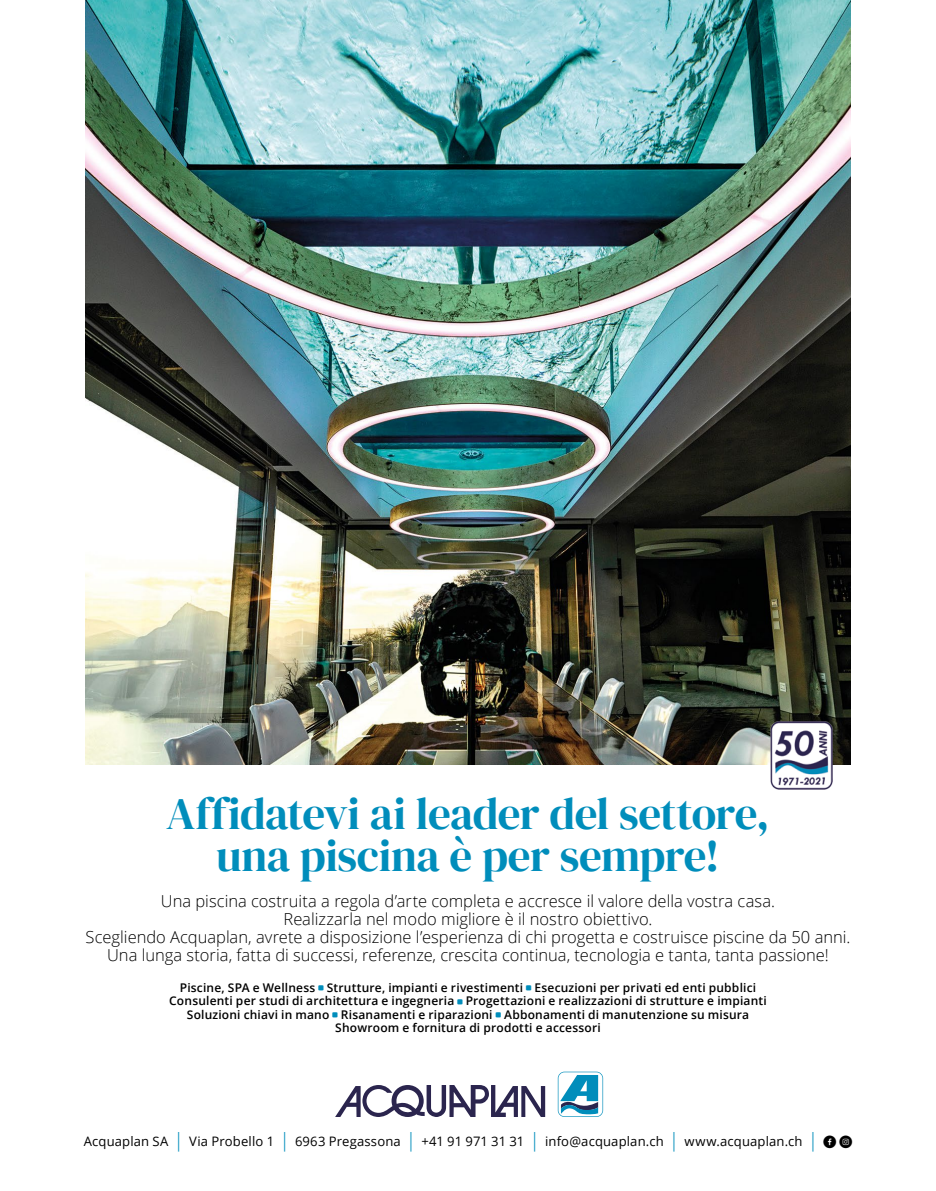
<style>
.page{position:relative;width:936px;height:1191px;background:#fff}
.page>*{position:absolute;margin:0;border:0;box-sizing:border-box;transform-origin:0 0}
.t1{font:45px/42px "DM Serif Display";letter-spacing:-.015em;color:#008dbb;text-align:center}
.t2{font:300 16.5px/18px "Open Sans";color:#000;text-align:center}
.t3{font:13.05px "Open Sans";letter-spacing:.01em;color:#000}
.t4{font:600 12px/13.5px "Open Sans";letter-spacing:.015em;color:#000;text-align:center}
.s1{font-size:19.65px;color:#008dbb}
.s2{font-family:"Smartphone Color Pro"}
</style>
<div class="page">
<svg style="left:335px;top:1085px;width:210px;height:32px"></svg>
<svg style="left:557px;top:1071px;width:46px;height:46px"></svg>
<img style="left:85px;top:0;width:765px;height:765px">
<img style="left:770px;top:722px;width:61px;height:68px">
<h1 class="t1" style="left:166px;top:794px;width:605px">Affidatevi ai leader del settore, una piscina è per sempre!</h1>
<p class="t2" style="left:86px;top:891px;width:766px">Una piscina costruita a regola d’arte completa e accresce il valore della vostra casa.<br>Realizzarla nel modo migliore è il nostro obiettivo.<br>Scegliendo Acquaplan, avrete a disposizione l’esperienza di chi progetta e costruisce piscine da 50 anni.<br>Una lunga storia, fatta di successi, referenze, crescita continua, tecnologia e tanta, tanta passione!</p>
<p class="t4" style="left:169px;top:980px;width:599px">Piscine, SPA e Wellness Strutture, impianti e rivestimenti Esecuzioni per privati ed enti pubblici Consulenti per studi di architettura e ingegneria Progettazioni e realizzazioni di strutture e impianti Soluzioni chiavi in mano Risanamenti e riparazioni Abbonamenti di manutenzione su misura Showroom e fornitura di prodotti e accessori</p>
<p class="t3" style="left:84px;top:1132px;width:769px">Acquaplan SA <span class="s1">|</span> Via Probello 1 <span class="s1">|</span> 6963 Pregassona <span class="s1">|</span> +41 91 971 31 31 <span class="s1">|</span> info@acquaplan.ch <span class="s1">|</span> www.acquaplan.ch <span class="s1">|</span> <span class="s2">f l</span></p>
</div>
